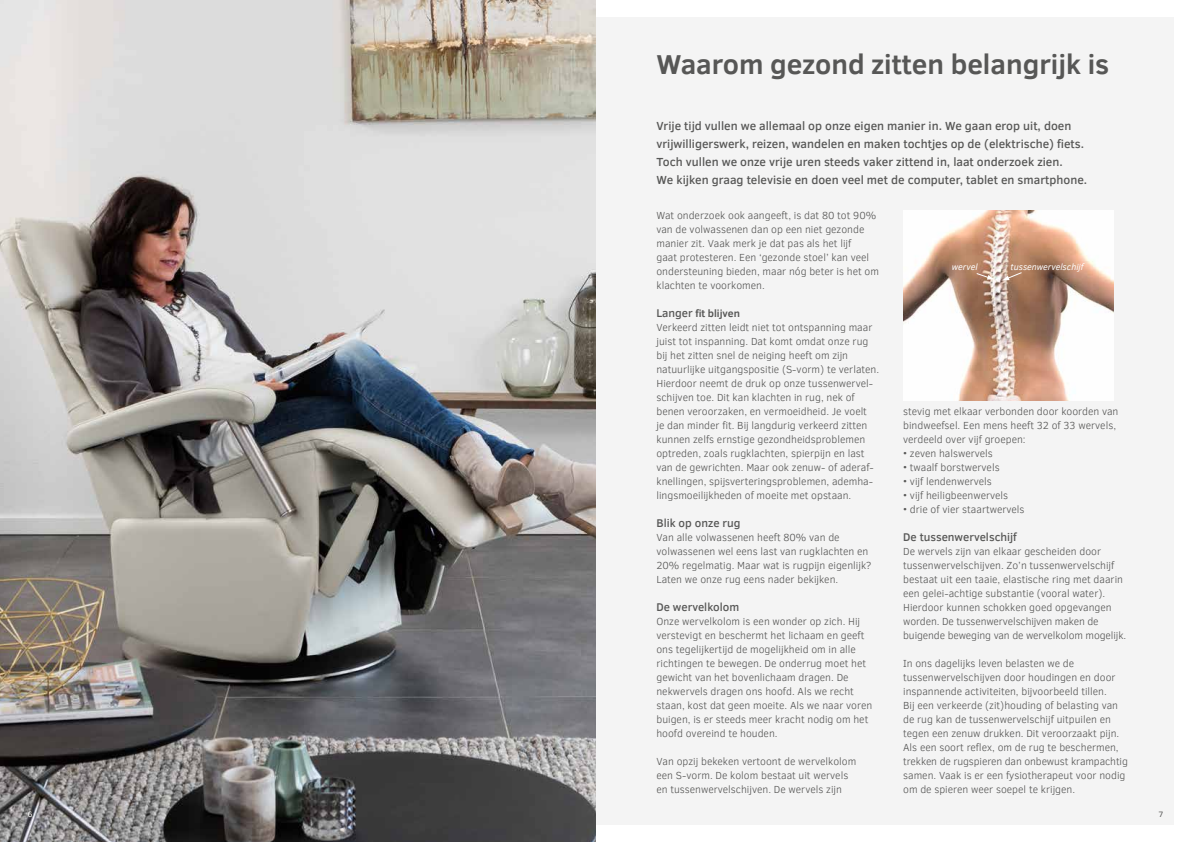
<style>
.page{position:relative;width:1191px;height:842px;background:#fff}
.page>*{position:absolute;margin:0;border:0;box-sizing:border-box;transform-origin:0 0}
.t1{font:700 28px "Clear Sans";color:#575756}
.t2{font:500 12px/18px "Clear Sans";color:#575756}
.t3{font:500 11.5px "Clear Sans";color:#575756}
.t4{font:300 10.5px/14px "Clear Sans";color:#575756}
.t5{font:italic 9px "Clear Sans";color:#fff}
.t6{font:8px "Clear Sans";color:#fff}
.t7{font:8px "Clear Sans";color:#575756}
.s1{font-weight:500;font-size:11.5px}
.s2{font-weight:700}
</style>
<div class="page">
<div style="left:595px;top:17px;width:579px;height:808px;background:#f4f4f4"></div>
<img style="left:903px;top:211px;width:210px;height:190px">
<svg style="left:975px;top:273px;width:19px;height:7px"></svg>
<svg style="left:1002px;top:272px;width:20px;height:8px"></svg>
<img style="left:0;top:0;width:595px;height:842px">
<h1 class="t1" style="left:656px;top:44px;width:454px">Waarom gezond zitten belangrijk is</h1>
<p class="t2" style="left:656px;top:117px;width:432px">Vrije tijd vullen we allemaal op onze eigen manier in. We gaan erop uit, doen vrijwilligerswerk, reizen, wandelen en maken tochtjes op de (elektrische) fiets.<br>Toch vullen we onze vrije uren steeds vaker zittend in, laat onderzoek zien.<br>We kijken graag televisie en doen veel met de computer, tablet en smartphone.</p>
<p class="t4" style="left:656px;top:208px;width:224px">Wat onderzoek ook aangeeft, is dat 80 tot 90% van de volwassenen dan op een niet gezonde manier zit. Vaak merk je dat pas als het lijf<br>gaat protesteren. Een ‘gezonde stoel’ kan veel ondersteuning bieden, maar nóg beter is het om klachten te voorkomen.</p>
<p class="t4" style="left:656px;top:306px;width:224px"><span class="s1">Langer</span> <span class="s2">fit blijven<br></span>Verkeerd zitten leidt niet tot ontspanning maar juist tot inspanning. Dat komt omdat onze rug bij het zitten snel de neiging heeft om zijn natuurlijke uitgangspositie (S-vorm) te verlaten.<br>Hierdoor neemt de druk op onze tussenwervel&shy;schijven toe. Dit kan klachten in rug, nek of benen veroorzaken, en vermoeidheid. Je voelt<br>je dan minder fit. Bij langdurig verkeerd zitten kunnen zelfs ernstige gezondheidsproblemen optreden, zoals rugklachten, spierpijn en last van de gewrichten. Maar ook zenuw- of aderaf&shy;knellingen, spijsverteringsproblemen, ademha&shy;lingsmoeilijkheden of moeite met opstaan.</p>
<p class="t3" style="left:656px;top:515px;width:86px">Blik op onze rug</p>
<p class="t4" style="left:656px;top:530px;width:217px">Van alle volwassenen heeft 80% van de volwassenen wel eens last van rugklachten en 20% regelmatig. Maar wat is rugpijn eigenlijk?<br>Laten we onze rug eens nader bekijken.</p>
<p class="t3" style="left:656px;top:599px;width:84px">De wervelkolom</p>
<p class="t4" style="left:656px;top:614px;width:217px">Onze wervelkolom is een wonder op zich. Hij verstevigt en beschermt het lichaam en geeft ons tegelijkertijd de mogelijkheid om in alle richtingen te bewegen. De onderrug moet het gewicht van het bovenlichaam dragen. De nekwervels dragen ons hoofd. Als we recht staan, kost dat geen moeite. Als we naar voren buigen, is er steeds meer kracht nodig om het hoofd overeind te houden.</p>
<p class="t4" style="left:656px;top:754px;width:201px">Van opzij bekeken vertoont de wervelkolom een S-vorm. De kolom bestaat uit wervels en tussenwervelschijven. De wervels zijn</p>
<p class="t5" style="left:952px;top:261px;width:27px">wervel</p>
<p class="t5" style="left:1010px;top:261px;width:74px">tussenwervelschijf</p>
<p class="t4" style="left:903px;top:404px;width:217px">stevig met elkaar verbonden door koorden van bindweefsel. Een mens heeft 32 of 33 wervels, verdeeld over vijf groepen:</p>
<p class="t4" style="left:903px;top:446px;width:91px">• zeven halswervels</p>
<p class="t4" style="left:903px;top:460px;width:98px">• twaalf borstwervels</p>
<p class="t4" style="left:903px;top:474px;width:90px">• vijf lendenwervels</p>
<p class="t4" style="left:903px;top:488px;width:107px">• vijf heiligbeenwervels</p>
<p class="t4" style="left:903px;top:502px;width:123px">• drie of vier staartwervels</p>
<p class="t3" style="left:903px;top:529px;width:115px">De tussenwervelschijf</p>
<p class="t4" style="left:903px;top:544px;width:225px">De wervels zijn van elkaar gescheiden door tussenwervelschijven. Zo’n tussenwervelschijf bestaat uit een taaie, elastische ring met daarin een gelei-achtige substantie (vooral water).<br>Hierdoor kunnen schokken goed opgevangen worden. De tussenwervelschijven maken de buigende beweging van de wervelkolom mogelijk.</p>
<p class="t4" style="left:903px;top:656px;width:226px">In ons dagelijks leven belasten we de tussenwervelschijven door houdingen en door inspannende activiteiten, bijvoorbeeld tillen.<br>Bij een verkeerde (zit)houding of belasting van de rug kan de tussenwervelschijf uitpuilen en tegen een zenuw drukken. Dit veroorzaakt pijn.<br>Als een soort reflex, om de rug te beschermen, trekken de rugspieren dan onbewust krampachtig samen. Vaak is er een fysiotherapeut voor nodig om de spieren weer soepel te krijgen.</p>
<p class="t6" style="left:28px;top:809px;width:6px">6</p>
<p class="t7" style="left:1158px;top:809px;width:6px">7</p>
</div>
